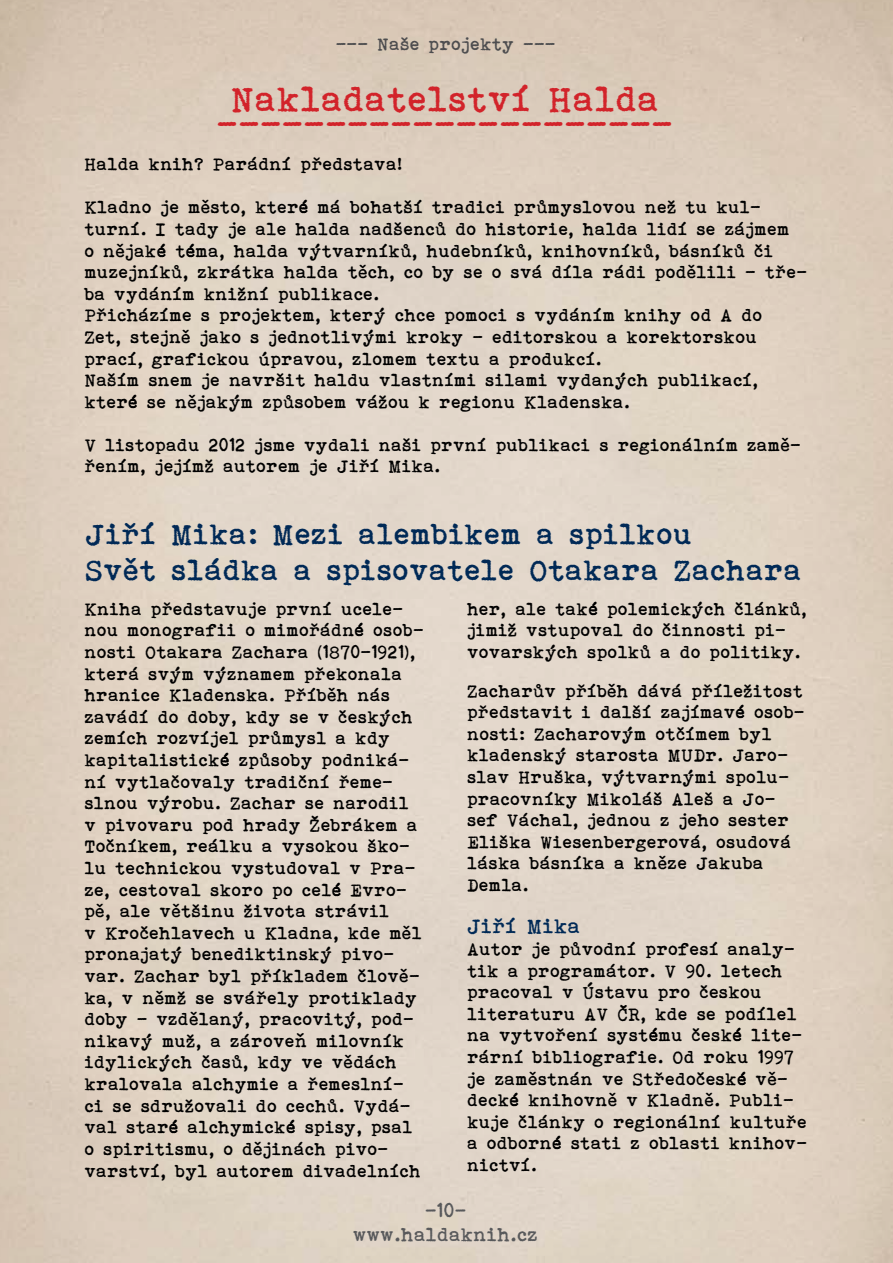
<style>
.page{position:relative;width:893px;height:1263px;background:#fff}
.page>*{position:absolute;margin:0;border:0;box-sizing:border-box;transform-origin:0 0}
.t1{font:36px "Bohemian typewriter";color:#d2232a}
.t2{font:30px/36px "Bohemian typewriter";color:#002956}
.t3{font:21px "Bohemian typewriter";color:#002956}
.t4{font:19.5px/23.4px "Bohemian typewriter";color:#58595b;text-align:center}
.t5{font:18px/21.6px "Bohemian typewriter";color:#000}
.t6{font:18px "Bohemian typewriter";color:#4d4d4f}
</style>
<div class="page">
<p class="t6" style="left:336px;top:34px;width:222px">--- Naše projekty ---</p>
<h1 class="t1" style="left:232px;top:79px;width:430px">Nakladatelství Halda</h1>
<h1 class="t1" style="left:218px;top:104px;width:458px">---------------------</h1>
<p class="t5" style="left:85px;top:153px;width:319px">Halda knih? Parádní představa!</p>
<p class="t5" style="left:85px;top:196px;width:724px">Kladno je město, které má bohatší tradici průmyslovou než tu kul&shy;turní. I tady je ale halda nadšenců do historie, halda lidí se zájmem<br>o nějaké téma, halda výtvarníků, hudebníků, knihovníků, básníků či muzejníků, zkrátka halda těch, co by se o svá díla rádi podělili - tře&shy;ba vydáním knižní publikace.<br>Přicházíme s projektem, který chce pomoci s vydáním knihy od A do<br>Zet, stejně jako s jednotlivými kroky - editorskou a korektorskou prací, grafickou úpravou, zlomem textu a produkcí.<br>Naším snem je navršit haldu vlastními silami vydaných publikací, které se nějakým způsobem vážou k regionu Kladenska.</p>
<p class="t5" style="left:85px;top:433px;width:718px">V listopadu 2012 jsme vydali naši první publikaci s regionálním zamě&shy;řením, jejímž autorem je Jiří Mika.</p>
<h2 class="t2" style="left:86px;top:515px;width:718px">Jiří Mika: Mezi alembikem a spilkou<br>Svět sládka a spisovatele Otakara Zachara</h2>
<p class="t5" style="left:85px;top:598px;width:341px">Kniha představuje první ucele&shy;nou monografii o mimořádné osob&shy;nosti Otakara Zachara (1870–1921), která svým významem překonala hranice Kladenska. Příběh nás zavádí do doby, kdy se v českých zemích rozvíjel průmysl a kdy kapitalistické způsoby podniká&shy;ní vytlačovaly tradiční řeme&shy;slnou výrobu. Zachar se narodil v pivovaru pod hrady Žebrákem a<br>Točníkem, reálku a vysokou ško&shy;lu technickou vystudoval v Pra&shy;ze, cestoval skoro po celé Evro&shy;pě, ale většinu života strávil<br>v Kročehlavech u Kladna, kde měl pronajatý benediktinský pivo&shy;var. Zachar byl příkladem člově&shy;ka, v němž se svářely protiklady doby – vzdělaný, pracovitý, pod&shy;nikavý muž, a zároveň milovník idylických časů, kdy ve vědách kralovala alchymie a řemeslní&shy;ci se sdružovali do cechů. Vydá&shy;val staré alchymické spisy, psal o spiritismu, o dějinách pivo&shy;varství, byl autorem divadelních</p>
<p class="t5" style="left:468px;top:598px;width:341px">her, ale také polemických článků, jimiž vstupoval do činnosti pi&shy;vovarských spolků a do politiky.</p>
<p class="t5" style="left:468px;top:679px;width:339px">Zacharův příběh dává příležitost představit i další zajímavé osob&shy;nosti: Zacharovým otčímem byl kladenský starosta MUDr. Jaro&shy;slav Hruška, výtvarnými spolu&shy;pracovníky Mikoláš Aleš a Jo&shy;sef Váchal, jednou z jeho sester<br>Eliška Wiesenbergerová, osudová láska básníka a kněze Jakuba<br>Demla.</p>
<p class="t3" style="left:468px;top:914px;width:115px">Jiří Mika</p>
<p class="t5" style="left:468px;top:938px;width:342px">Autor je původní profesí analy&shy;tik a programátor. V 90. letech pracoval v Ústavu pro českou literaturu AV ČR, kde se podílel na vytvoření systému české lite&shy;rární bibliografie. Od roku 1997 je zaměstnán ve Středočeské vě&shy;decké knihovně v Kladně. Publi&shy;kuje články o regionální kultuře a odborné stati z oblasti knihov&shy;nictví.</p>
<p class="t4" style="left:354px;top:1199px;width:186px">-10- www.haldaknih.cz</p>
</div>
